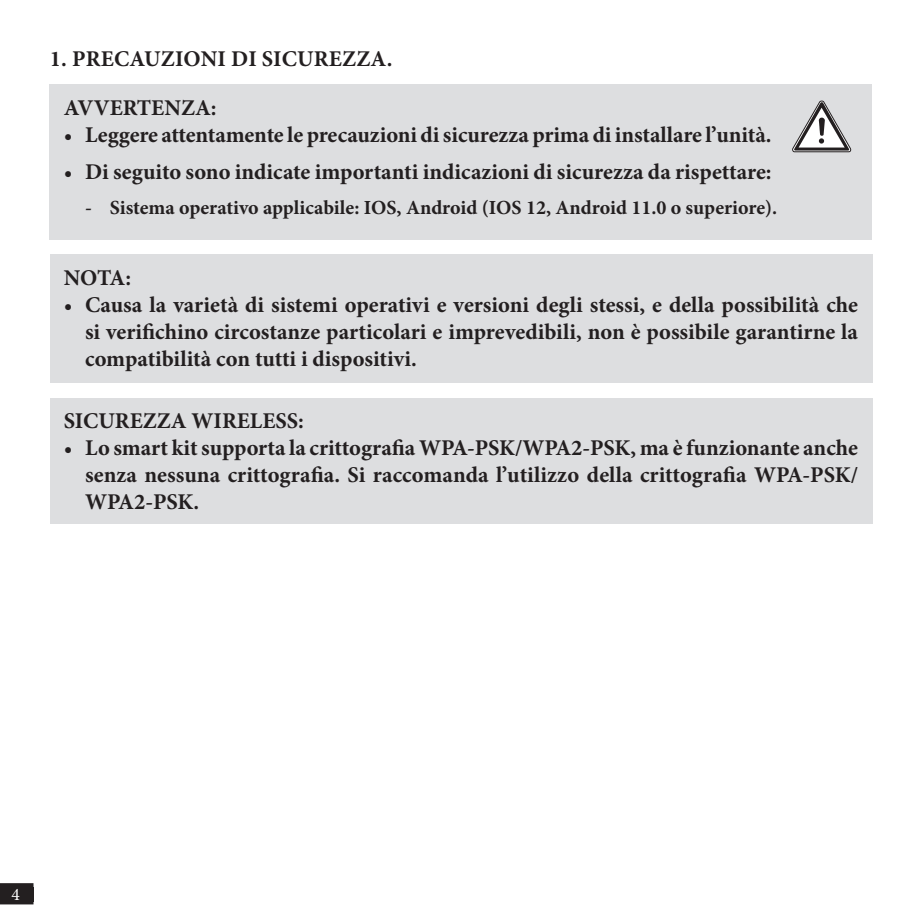
<style>
.page{position:relative;width:922px;height:922px;background:#fff}
.page>*{position:absolute;margin:0;border:0;box-sizing:border-box;transform-origin:0 0}
.Testo1{font:700 22.5px/27px "Minion Pro";color:#231f20;text-align:justify}
.Titolo{font:700 22.5px "Minion Pro";letter-spacing:.01em;color:#231f20}
.Testo{font:700 22.5px "Minion Pro";color:#231f20}
.Testo2{font:700 20px "Minion Pro";letter-spacing:-.005em;color:#231f20}
.t1{font:17.5px "Minion Pro";color:#fff}
.s1{font-weight:400}
</style>
<div class="page">
<svg style="left:0;top:883px;width:33px;height:21px"></svg>
<div style="left:0;top:886px;width:33px;height:14px;background:#231f20"></div>
<div style="left:50px;top:84px;width:822px;height:156px;background:#dddee0"></div>
<svg style="left:792px;top:101px;width:59px;height:51px"></svg>
<div style="left:50px;top:254px;width:822px;height:129px;background:#dddee0"></div>
<div style="left:50px;top:397px;width:822px;height:126px;background:#dddee0"></div>
<p class="Titolo" style="left:50px;top:43px;width:344px">1. PRECAUZIONI DI SICUREZZA.</p>
<p class="Testo" style="left:64px;top:92px;width:154px">AVVERTENZA:</p>
<p class="Testo1" style="left:64px;top:121px;width:709px"><span class="s1">•</span> Leggere attentamente le precauzioni di sicurezza prima di installare l’unità.</p>
<p class="Testo1" style="left:64px;top:158px;width:709px"><span class="s1">•</span> Di seguito sono indicate importanti indicazioni di sicurezza da rispettare:</p>
<p class="Testo2" style="left:85px;top:193px;width:693px">- Sistema operativo applicabile: IOS, Android (IOS 12, Android 11.0 o superiore).</p>
<p class="Testo1" style="left:64px;top:264px;width:69px">NOTA:</p>
<p class="Testo1" style="left:85px;top:291px;width:774px;text-indent:-21px"><span class="s1">•</span> Causa la varietà di sistemi operativi e versioni degli stessi, e della possibilità che si verifichino circostanze particolari e imprevedibili, non è possibile garantirne la compatibilità con tutti i dispositivi.</p>
<p class="Testo1" style="left:64px;top:407px;width:241px">SICUREZZA WIRELESS:</p>
<p class="Testo1" style="left:85px;top:434px;width:774px;text-indent:-21px"><span class="s1">•</span> Lo smart kit supporta la crittografia WPA-PSK/WPA2-PSK, ma è funzionante anche senza nessuna crittografia. Si raccomanda l’utilizzo della crittografia WPA-PSK/ WPA2-PSK.</p>
<p class="t1" style="left:12px;top:882px;width:10px">4</p>
</div>
